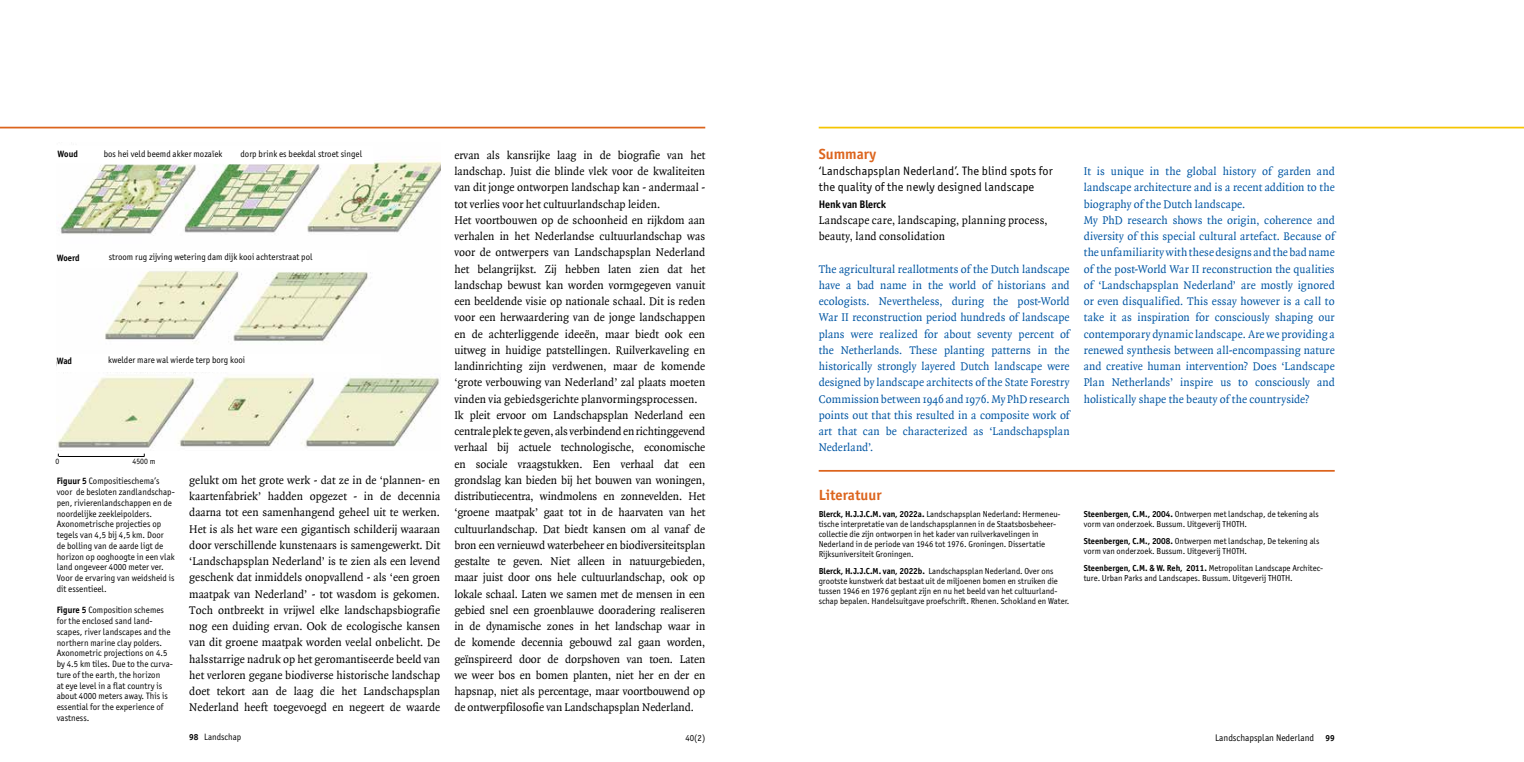
<style>
.page{position:relative;width:1524px;height:762px;background:#fff}
.page>*{position:absolute;margin:0;border:0;box-sizing:border-box;transform-origin:0 0}
.t1{font:700 14.75px "Officina Sans ITC Pro";color:#dc641d}
.t2{font:12.25px/16.2px "Officina Sans ITC Pro";letter-spacing:.01em;color:#000}
.t3{font:12px/16.2px "Quadraat";letter-spacing:-.005em;color:#000;text-align:justify;scale:.96 1}
.t4{font:12px/16.2px "Quadraat";letter-spacing:.01em;color:#0056a3;text-align:justify;scale:.96 1}
.t5{font:12px/16.2px "Quadraat";letter-spacing:.015em;color:#000;scale:.96 1}
.t6{font:700 11px "Officina Sans ITC Pro";letter-spacing:-.01em;color:#000;scale:.95 1}
.t7{font:9.62px "Officina Sans ITC Pro";color:#000;scale:.96 1}
.t8{font:9.25px/10.8px "Officina Sans ITC Pro";letter-spacing:.005em;color:#000;scale:.95 1}
.t9{font:700 9.25px "Officina Sans ITC Pro";letter-spacing:.005em;color:#000;scale:.95 1}
.t10{font:8.75px/10px "Officina Sans ITC Pro";color:#000}
.t11{font:700 8.75px "Officina Sans ITC Pro";color:#000}
.t12{font:8.12px "Officina Sans ITC Pro";color:#000;scale:.95 1}
.s1{font-weight:700}
.s2{font-weight:700;font-size:8.75px}
</style>
<div class="page">
<hr style="left:819px;top:127px;width:705px;height:1px;background:#f5c500">
<hr style="left:0;top:127px;width:705px;height:1px;background:#dc641d">
<hr style="left:819px;top:470px;width:515px;height:2px;background:#dc641d">
<img style="left:57px;top:157px;width:383px;height:291px">
<div style="left:50px;top:145px;width:324px;height:19px;background:#fff"></div>
<div style="left:44px;top:249px;width:325px;height:19px;background:#fff"></div>
<div style="left:57px;top:353px;width:324px;height:19px;background:#fff"></div>
<hr style="left:59px;top:456px;width:85px;height:1px;background:#000">
<p class="t9" style="left:58px;top:148px;width:23px">Woud</p>
<p class="t8" style="left:104px;top:149px;width:126px">bos hei veld beemd akker mozaïek</p>
<p class="t8" style="left:240px;top:149px;width:130px">dorp brink es beekdal stroet singel</p>
<p class="t9" style="left:57px;top:252px;width:26px">Woerd</p>
<p class="t8" style="left:109px;top:252px;width:216px">stroom rug zijving wetering dam dijk kooi achterstraat pol</p>
<p class="t9" style="left:57px;top:355px;width:18px">Wad</p>
<p class="t8" style="left:108px;top:355px;width:146px">kwelder mare wal wierde terp borg kooi</p>
<p class="t12" style="left:56px;top:457px;width:6px">0</p>
<p class="t12" style="left:132px;top:457px;width:25px">4500 m</p>
<p class="t8" style="left:57px;top:476px;width:126px"><span class="s1">Figuur 5</span> Compositieschema’s voor de besloten zandlandschap&shy;pen, rivierenlandschappen en de noordelijke zeekleipolders.<br>Axonometrische projecties op tegels van 4,5 bij 4,5 km. Door<br>de bolling van de aarde ligt de horizon op ooghoogte in een vlak land ongeveer 4000 meter ver.<br>Voor de ervaring van weidsheid is dit essentieel.</p>
<p class="t8" style="left:57px;top:605px;width:123px"><span class="s1">Figure 5</span> Composition schemes for the enclosed sand land&shy;scapes, river landscapes and the northern marine clay polders.<br>Axonometric projections on 4.5 by 4.5 km tiles. Due to the curva&shy;ture of the earth, the horizon<br>at eye level in a flat country is about 4000 meters away. This is essential for the experience of vastness.</p>
<p class="t3" style="left:189px;top:472px;width:263px">gelukt om het grote werk - dat ze in de ‘plannen- en kaartenfabriek’ hadden opgezet - in de decennia daarna tot een samenhangend geheel uit te werken.<br>Het is als het ware een gigantisch schilderij waaraan door verschillende kunstenaars is samengewerkt. Dit ‘Landschapsplan Nederland’ is te zien als een levend geschenk dat inmiddels onopvallend - als ‘een groen maatpak van Nederland’ - tot wasdom is gekomen.<br>Toch ontbreekt in vrijwel elke landschapsbiografie nog een duiding ervan. Ook de ecologische kansen van dit groene maatpak worden veelal onbelicht. De halsstarrige nadruk op het geromantiseerde beeld van het verloren gegane biodiverse historische landschap doet tekort aan de laag die het Landschapsplan Nederland heeft toegevoegd en negeert de waarde</p>
<p class="t3" style="left:454px;top:147px;width:263px;text-align:left">ervan als kansrijke laag in de biografie van het landschap. Juist die blinde vlek voor de kwaliteiten van dit jonge ontworpen landschap kan - andermaal - tot verlies voor het cultuurlandschap leiden.<br>Het voortbouwen op de schoonheid en rijkdom aan verhalen in het Nederlandse cultuurlandschap was voor de ontwerpers van Landschapsplan Nederland het belangrijkst. Zij hebben laten zien dat het landschap bewust kan worden vormgegeven vanuit een beeldende visie op nationale schaal. Dit is reden voor een herwaardering van de jonge landschappen en de achterliggende ideeën, maar biedt ook een uitweg in huidige patstellingen. Ruilverkaveling en landinrichting zijn verdwenen, maar de komende ‘grote verbouwing van Nederland’ zal plaats moeten vinden via gebiedsgerichte planvormingsprocessen.<br>Ik pleit ervoor om Landschapsplan Nederland een centrale plek te geven, als verbindend en richtinggevend verhaal bij actuele technologische, economische en sociale vraagstukken. Een verhaal dat een grondslag kan bieden bij het bouwen van woningen, distributiecentra, windmolens en zonnevelden. Het ‘groene maatpak’ gaat tot in de haarvaten van het cultuurlandschap. Dat biedt kansen om al vanaf de bron een vernieuwd waterbeheer en biodiversiteitsplan gestalte te geven. Niet alleen in natuurgebieden, maar juist door ons hele cultuurlandschap, ook op lokale schaal. Laten we samen met de mensen in een gebied snel een groenblauwe dooradering realiseren in de dynamische zones in het landschap waar in de komende decennia gebouwd zal gaan worden, geïnspireerd door de dorpshoven van toen. Laten we weer bos en bomen planten, niet her en der en hapsnap, niet als percentage, maar voortbouwend op de ontwerpfilosofie van Landschapsplan Nederland.</p>
<p class="t1" style="left:819px;top:145px;width:59px">Summary</p>
<p class="t2" style="left:819px;top:163px;width:236px">‘Landschapsplan Nederland’. The blind spots for the quality of the newly designed landscape</p>
<p class="t6" style="left:819px;top:197px;width:72px">Henk van Blerck</p>
<p class="t5" style="left:819px;top:212px;width:240px">Landscape care, landscaping, planning process, beauty, land consolidation</p>
<p class="t4" style="left:819px;top:261px;width:263px">The agricultural reallotments of the Dutch landscape have a bad name in the world of historians and ecologists. Nevertheless, during the post-World War II reconstruction period hundreds of landscape plans were realized for about seventy percent of the Netherlands. These planting patterns in the historically strongly layered Dutch landscape were designed by landscape architects of the State Forestry Commission between 1946 and 1976. My PhD research points out that this resulted in a composite work of art that can be characterized as ‘Landschapsplan Nederland’.</p>
<p class="t4" style="left:1084px;top:163px;width:263px;text-align:left">It is unique in the global history of garden and landscape architecture and is a recent addition to the biography of the Dutch landscape.<br>My PhD research shows the origin, coherence and diversity of this special cultural artefact. Because of the unfamiliarity with these designs and the bad name of the post-World War II reconstruction the qualities of ‘Landschapsplan Nederland’ are mostly ignored or even disqualified. This essay however is a call to take it as inspiration for consciously shaping our contemporary dynamic landscape. Are we providing a renewed synthesis between all-encompassing nature and creative human intervention? Does ‘Landscape Plan Netherlands’ inspire us to consciously and holistically shape the beauty of the countryside?</p>
<p class="t1" style="left:819px;top:486px;width:64px">Literatuur</p>
<p class="t10" style="left:819px;top:509px;width:243px"><span class="s1">Blerck, H.J.J.C.M. van, 2022a.</span> Landschapsplan Nederland: Hermeneu&shy;tische interpretatie van de landschapsplannen in de Staatsbosbeheer&shy;collectie die zijn ontworpen in het kader van ruilverkavelingen in Nederland in de periode van 1946 tot 1976. Groningen. Dissertatie Rijksuniversiteit Groningen.</p>
<p class="t10" style="left:819px;top:566px;width:252px"><span class="s1">Blerck, H.J.J.C.M. van, 2022b.</span> Landschapsplan Nederland. Over ons grootste kunstwerk dat bestaat uit de miljoenen bomen en struiken die tussen 1946 en 1976 geplant zijn en nu het beeld van het cultuurland&shy;schap bepalen. Handelsuitgave proefschrift. Rhenen. Schokland en Water.</p>
<p class="t10" style="left:1084px;top:509px;width:237px"><span class="s1">Steenbergen, C.M., 2004.</span> Ontwerpen met landschap, de tekening als vorm van onderzoek. Bussum. Uitgeverij THOTH.</p>
<p class="t10" style="left:1084px;top:536px;width:237px"><span class="s1">Steenbergen, C.M., 2008.</span> Ontwerpen met landschap, De tekening als vorm van onderzoek. Bussum. Uitgeverij THOTH.</p>
<p class="t10" style="left:1084px;top:563px;width:240px"><span class="s1">Steenbergen, C.M. &amp; W. Reh, 2011.</span> Metropolitan Landscape Architec&shy;ture. Urban Parks and Landscapes. Bussum. Uitgeverij THOTH.</p>
<p class="t8" style="left:189px;top:731px;width:56px"><span class="s2">98</span> Landschap</p>
<p class="t8" style="left:685px;top:732px;width:22px">40(2)</p>
<p class="t11" style="left:1325px;top:732px;width:11px">99</p>
<p class="t7" style="left:1215px;top:732px;width:105px">Landschapsplan Nederland</p>
</div>
